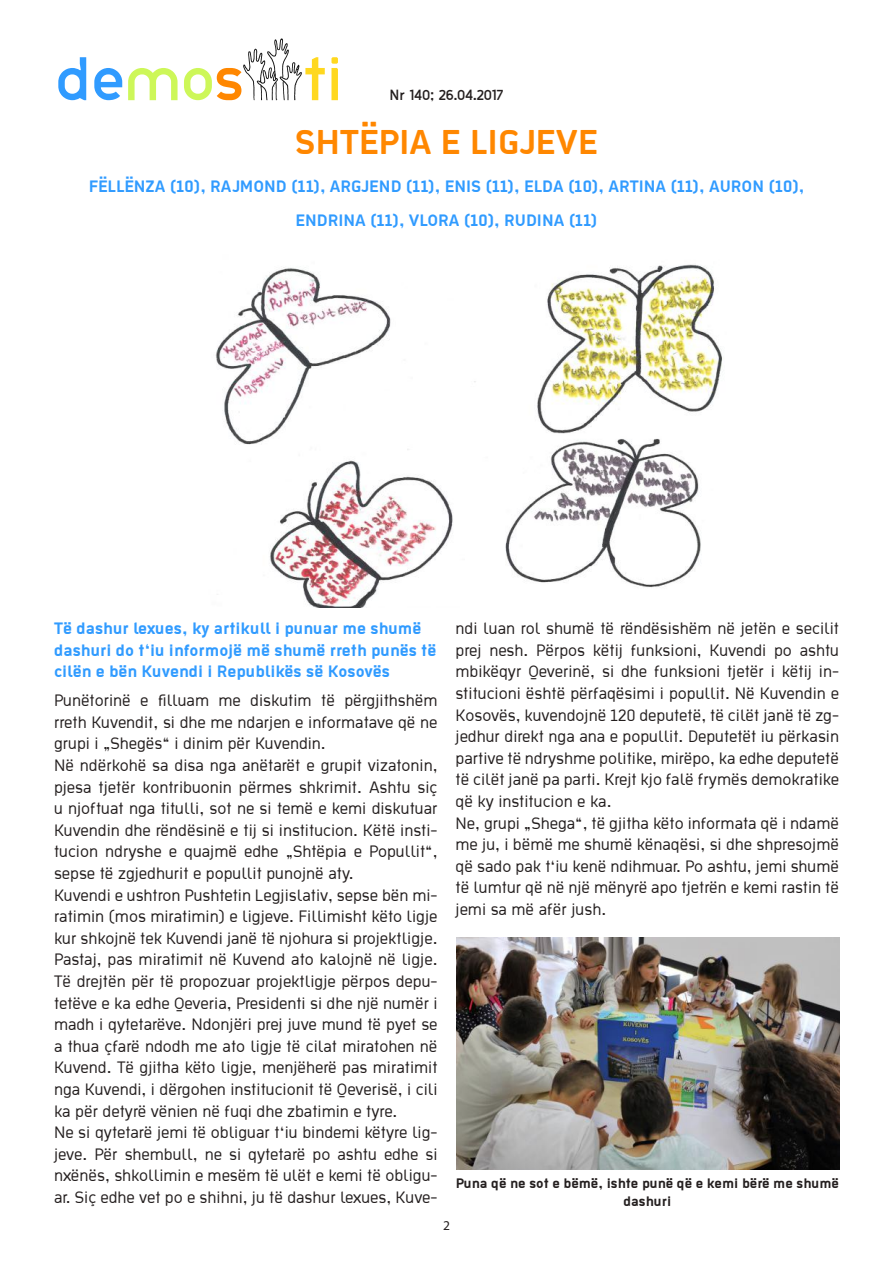
<style>
.page{position:relative;width:893px;height:1263px;background:#fff}
.page>*{position:absolute;margin:0;border:0;box-sizing:border-box;transform-origin:0 0}
.t1{font:700 37.5px "Ekstropia";color:#ff8700}
.t2{font:18px/21.6px "Ekstropia";color:#241f1f}
.t3{font:700 18px/21.6px "Ekstropia";color:#309bff}
.t4{font:700 15px/18px "Ekstropia";color:#241f1f;text-align:center}
.t5{font:13.5px "Thelbi Kujtesa";color:#241f1f}
.t6{font:13.5px "Myriad Pro";color:#241f1f}
</style>
<div class="page">
<svg style="left:58px;top:57px;width:28px;height:43px"></svg>
<svg style="left:94px;top:68px;width:28px;height:32px"></svg>
<svg style="left:128px;top:68px;width:50px;height:32px"></svg>
<svg style="left:331px;top:57px;width:7px;height:43px"></svg>
<svg style="left:184px;top:38px;width:141px;height:62px"></svg>
<img style="left:215px;top:264px;width:507px;height:344px">
<img style="left:456px;top:938px;width:383px;height:231px">
<p class="t5" style="left:390px;top:85px;width:115px">Nr 140; 26.04.2017</p>
<h1 class="t1" style="left:295px;top:120px;width:305px">SHTËPIA E LIGJEVE</h1>
<p class="t3" style="left:89px;top:175px;width:717px">FËLLËNZA (10), RAJMOND (11), ARGJEND (11), ENIS (11), ELDA (10), ARTINA (11), AURON (10),</p>
<p class="t3" style="left:295px;top:209px;width:303px">ENDRINA (11), VLORA (10), RUDINA (11)</p>
<p class="t3" style="left:54px;top:617px;width:384px">Të dashur lexues, ky artikull i punuar me shumë dashuri do t‘iu informojë më shumë rreth punës të cilën e bën Kuvendi i Republikës së Kosovës</p>
<p class="t2" style="left:54px;top:689px;width:385px">Punëtorinë e filluam me diskutim të përgjithshëm rreth Kuvendit, si dhe me ndarjen e informatave që ne grupi i „Shegës“ i dinim për Kuvendin.<br>Në ndërkohë sa disa nga anëtarët e grupit vizatonin, pjesa tjetër kontribuonin përmes shkrimit. Ashtu siç u njoftuat nga titulli, sot ne si temë e kemi diskutuar Kuvendin dhe rëndësinë e tij si institucion. Këtë insti&shy;tucion ndryshe e quajmë edhe „Shtëpia e Popullit“, sepse të zgjedhurit e popullit punojnë aty.<br>Kuvendi e ushtron Pushtetin Legjislativ, sepse bën mi&shy;ratimin (mos miratimin) e ligjeve. Fillimisht këto ligje kur shkojnë tek Kuvendi janë të njohura si projektligje.<br>Pastaj, pas miratimit në Kuvend ato kalojnë në ligje.<br>Të drejtën për të propozuar projektligje përpos depu&shy;tetëve e ka edhe Qeveria, Presidenti si dhe një numër i madh i qytetarëve. Ndonjëri prej juve mund të pyet se a thua çfarë ndodh me ato ligje të cilat miratohen në Kuvend. Të gjitha këto ligje, menjëherë pas miratimit nga Kuvendi, i dërgohen institucionit të Qeverisë, i cili ka për detyrë vënien në fuqi dhe zbatimin e tyre.<br>Ne si qytetarë jemi të obliguar t‘iu bindemi këtyre lig&shy;jeve. Për shembull, ne si qytetarë po ashtu edhe si nxënës, shkollimin e mesëm të ulët e kemi të obligu&shy;ar. Siç edhe vet po e shihni, ju të dashur lexues, Kuve-</p>
<p class="t2" style="left:456px;top:617px;width:385px">ndi luan rol shumë të rëndësishëm në jetën e secilit prej nesh. Përpos këtij funksioni, Kuvendi po ashtu mbikëqyr Qeverinë, si dhe funksioni tjetër i këtij in&shy;stitucioni është përfaqësimi i popullit. Në Kuvendin e Kosovës, kuvendojnë 120 deputetë, të cilët janë të zg&shy;jedhur direkt nga ana e popullit. Deputetët iu përkasin partive të ndryshme politike, mirëpo, ka edhe deputetë të cilët janë pa parti. Krejt kjo falë frymës demokratike që ky institucion e ka.<br>Ne, grupi „Shega“, të gjitha këto informata që i ndamë me ju, i bëmë me shumë kënaqësi, si dhe shpresojmë që sado pak t‘iu kenë ndihmuar. Po ashtu, jemi shumë të lumtur që në një mënyrë apo tjetrën e kemi rastin të jemi sa më afër jush.</p>
<p class="t4" style="left:456px;top:1174px;width:385px">Puna që ne sot e bëmë, ishte punë që e kemi bërë me shumë dashuri</p>
<p class="t6" style="left:443px;top:1217px;width:8px">2</p>
</div>
